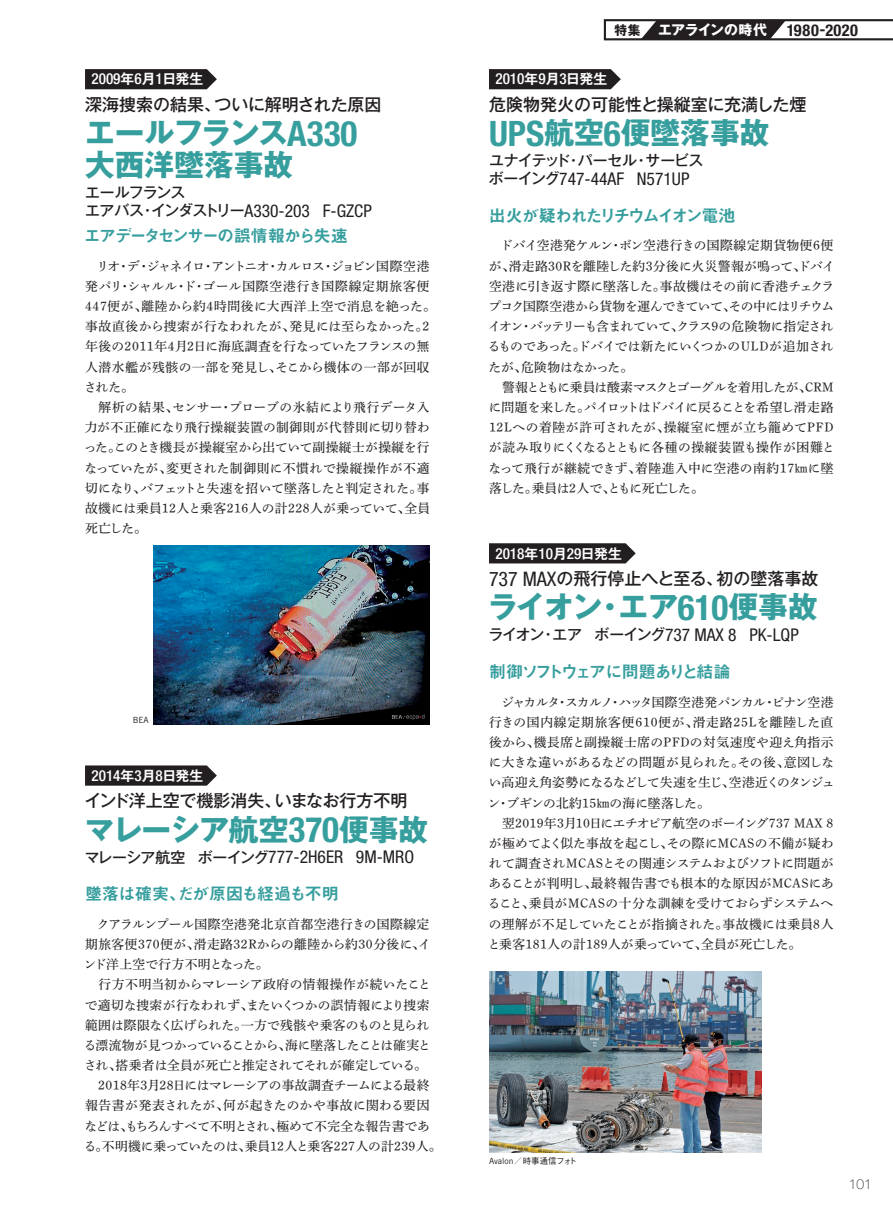
<style>
.page{position:relative;width:893px;height:1212px;background:#fff}
.page>*{position:absolute;margin:0;border:0;box-sizing:border-box;transform-origin:0 0}
.t1{font:700 29.7px/32px "Gothic MB101 Pro";color:#379e9e}
.t2{font:700 29.7px "Gothic MB101 Pro";letter-spacing:-.03em;color:#379e9e}
.t3{font:condensed 17.55px "Helvetica Neue";color:#231f20}
.t4{font:500 16.95px "Gothic MB101 Pro";color:#231f20}
.t5{font:16.95px "Midashi Go Pro MB31";letter-spacing:-.13em;color:#379e9e}
.t6{font:16.95px "Midashi Go Pro MB31";letter-spacing:-.115em;color:#379e9e}
.t7{font:16.95px "Midashi Go Pro MB31";letter-spacing:-.03em;color:#379e9e}
.t8{font:700 condensed 16.35px "Helvetica Neue";letter-spacing:.025em;color:#231f20}
.t9{font:500 condensed 15.15px "Helvetica Neue";color:#fff}
.t10{font:500 14.85px "Gothic MB101 Pro";letter-spacing:-.035em;color:#231f20}
.t11{font:100 13.8px "Helvetica Neue";color:#231f20}
.t12{font:12.75px/20.2px "Shuei Min Pro M";letter-spacing:.01em;color:#231f20}
.t13{font:12.75px/20.2px "Shuei Min Pro M";letter-spacing:-.01em;color:#231f20}
.t14{font:700 12.75px "Gothic MB101 Pro";color:#231f20}
.t15{font:500 8.55px "Gothic BBB Pro";letter-spacing:-.045em;color:#231f20}
.t16{font:8.55px "Trade Gothic";color:#231f20}
.s1{font-family:"Gothic MB101 Pro De";font-weight:700;font-stretch:normal;font-size:13.8px}
.s2{font-family:"Helvetica Neue";font-stretch:condensed;font-size:35.1px}
.s3{font-family:"Gothic MB101 Pro";font-weight:500;font-stretch:normal;font-size:14.85px}
.s4{font-family:"Gothic MB101 Pro";font-stretch:normal;font-size:13.8px;color:#fff}
.s5{font-family:"Helvetica Neue";font-weight:400;font-stretch:condensed;font-size:20.1px}
.s6{font-family:"Trade Gothic";font-weight:400}
</style>
<div class="page">
<img style="left:153px;top:545px;width:276px;height:179px">
<img style="left:489px;top:972px;width:272px;height:180px">
<svg style="left:604px;top:19px;width:289px;height:21px"></svg>
<svg style="left:85px;top:69px;width:132px;height:20px;background:#2c2829"></svg>
<svg style="left:489px;top:69px;width:132px;height:20px;background:#2c2829"></svg>
<svg style="left:85px;top:765px;width:132px;height:21px;background:#332f30"></svg>
<svg style="left:489px;top:543px;width:147px;height:20px;background:#2d292a"></svg>
<p class="t9" style="left:91px;top:70px;width:113px">2009<span class="s1">年</span>6<span class="s1">月</span>1<span class="s1">日発生</span></p>
<h3 class="t4" style="left:85px;top:90px;width:298px">深海捜索の結果、ついに解明された原因</h3>
<h1 class="t1" style="left:85px;top:113px;width:274px">エールフランス<span class="s2">A330</span>大西洋墜落事故</h1>
<p class="t10" style="left:85px;top:180px;width:102px">エールフランス</p>
<h2 class="t3" style="left:85px;top:201px;width:288px"><span class="s3">エアバス・インダストリー</span>A330-203 F-GZCP</h2>
<h3 class="t6" style="left:84px;top:222px;width:265px">エアデータセンサーの誤情報から失速</h3>
<p class="t12" style="left:84px;top:255px;width:354px">　リオ・デ・ジャネイロ・アントニオ・カルロス・ジョビン国際空港発パリ・シャルル・ド・ゴール国際空港行き国際線定期旅客便<br>447便が、離陸から約4時間後に大西洋上空で消息を絶った。事故直後から捜索が行なわれたが、発見には至らなかった。2年後の2011年4月2日に海底調査を行なっていたフランスの無人潜水艦が残骸の一部を発見し、そこから機体の一部が回収された。<br>　解析の結果、センサー・プローブの氷結により飛行データ入力が不正確になり飛行操縦装置の制御則が代替則に切り替わった。このとき機長が操縦室から出ていて副操縦士が操縦を行なっていたが、変更された制御則に不慣れで操縦操作が不適切になり、バフェットと失速を招いて墜落したと判定された。事故機には乗員12人と乗客216人の計228人が乗っていて、全員死亡した。</p>
<p class="t16" style="left:133px;top:715px;width:18px">BEA</p>
<p class="t9" style="left:91px;top:766px;width:113px">2014<span class="s1">年</span>3<span class="s1">月</span>8<span class="s1">日発生</span></p>
<h3 class="t4" style="left:85px;top:786px;width:324px">インド洋上空で機影消失、いまなお行方不明</h3>
<h1 class="t1" style="left:85px;top:810px;width:345px">マレーシア航空<span class="s2">370</span>便事故</h1>
<h2 class="t3" style="left:85px;top:847px;width:331px"><span class="s3">マレーシア航空 ボーイング</span>777-2H6ER 9M-MRO</h2>
<h3 class="t7" style="left:85px;top:880px;width:255px">墜落は確実、だが原因も経過も不明</h3>
<p class="t12" style="left:84px;top:913px;width:359px">　クアラルンプール国際空港発北京首都空港行きの国際線定期旅客便370便が、滑走路32Rからの離陸から約30分後に、インド洋上空で行方不明となった。<br>　行方不明当初からマレーシア政府の情報操作が続いたことで適切な捜索が行なわれず、またいくつかの誤情報により捜索範囲は際限なく広げられた。一方で残骸や乗客のものと見られる漂流物が見つかっていることから、海に墜落したことは確実とされ、搭乗者は全員が死亡と推定されてそれが確定している。　2018年3月28日にはマレーシアの事故調査チームによる最終報告書が発表されたが、何が起きたのかや事故に関わる要因などは、もちろんすべて不明とされ、極めて不完全な報告書である。不明機に乗っていたのは、乗員12人と乗客227人の計239人。</p>
<p class="t14" style="left:614px;top:19px;width:28px">特集</p>
<p class="t8" style="left:658px;top:20px;width:201px"><span class="s4">エアラインの時代</span> 1980-2020</p>
<p class="t9" style="left:495px;top:70px;width:113px">2010<span class="s1">年</span>9<span class="s1">月</span>3<span class="s1">日発生</span></p>
<h3 class="t4" style="left:489px;top:90px;width:319px">危険物発火の可能性と操縦室に充満した煙</h3>
<h1 class="t1" style="left:489px;top:113px;width:282px"><span class="s2">UPS</span>航空<span class="s2">6</span>便墜落事故</h1>
<p class="t10" style="left:489px;top:148px;width:216px">ユナイテッド・パーセル・サービス</p>
<h2 class="t3" style="left:489px;top:169px;width:202px"><span class="s3">ボーイング</span>747-44AF N571UP</h2>
<h3 class="t5" style="left:489px;top:202px;width:248px">出火が疑われたリチウムイオン電池</h3>
<p class="t13" style="left:488px;top:235px;width:349px">　ドバイ空港発ケルン・ボン空港行きの国際線定期貨物便6便が、滑走路30Rを離陸した約3分後に火災警報が鳴って、ドバイ空港に引き返す際に墜落した。事故機はその前に香港チェクラプコク国際空港から貨物を運んできていて、その中にはリチウムイオン・バッテリーも含まれていて、クラス9の危険物に指定されるものであった。ドバイでは新たにいくつかのULDが追加されたが、危険物はなかった。<br>　警報とともに乗員は酸素マスクとゴーグルを着用したが、CRMに問題を来した。パイロットはドバイに戻ることを希望し滑走路<br>12Lへの着陸が許可されたが、操縦室に煙が立ち籠めてPFDが読み取りにくくなるとともに各種の操縦装置も操作が困難となって飛行が継続できず、着陸進入中に空港の南約17㎞に墜落した。乗員は2人で、ともに死亡した。</p>
<p class="t9" style="left:495px;top:544px;width:128px">2018<span class="s1">年</span>10<span class="s1">月</span>29<span class="s1">日発生</span></p>
<h3 class="t4" style="left:489px;top:564px;width:331px"><span class="s5">737 MAX</span>の飛行停止へと至る、初の墜落事故</h3>
<h1 class="t2" style="left:488px;top:582px;width:331px">ライオン・エア<span class="s2">610</span>便事故</h1>
<h2 class="t3" style="left:488px;top:625px;width:312px"><span class="s3">ライオン・エア ボーイング</span>737 MAX 8 PK-LQP</h2>
<h3 class="t5" style="left:489px;top:658px;width:243px">制御ソフトウェアに問題ありと結論</h3>
<p class="t12" style="left:488px;top:691px;width:348px">　ジャカルタ・スカルノ・ハッタ国際空港発パンカル・ピナン空港行きの国内線定期旅客便610便が、滑走路25Lを離陸した直後から、機長席と副操縦士席のPFDの対気速度や迎え角指示に大きな違いがあるなどの問題が見られた。その後、意図しない高迎え角姿勢になるなどして失速を生じ、空港近くのタンジュン・ブギンの北約15㎞の海に墜落した。<br>　翌2019年3月10日にエチオピア航空のボーイング737 MAX 8が極めてよく似た事故を起こし、その際にMCASの不備が疑われて調査されMCASとその関連システムおよびソフトに問題があることが判明し、最終報告書でも根本的な原因がMCASにあること、乗員がMCASの十分な訓練を受けておらずシステムへの理解が不足していたことが指摘された。事故機には乗員8人と乗客181人の計189人が乗っていて、全員が死亡した。</p>
<p class="t15" style="left:489px;top:1154px;width:89px"><span class="s6">Avalon</span>／時事通信フォト</p>
<p class="t11" style="left:849px;top:1176px;width:25px">101</p>
</div>
